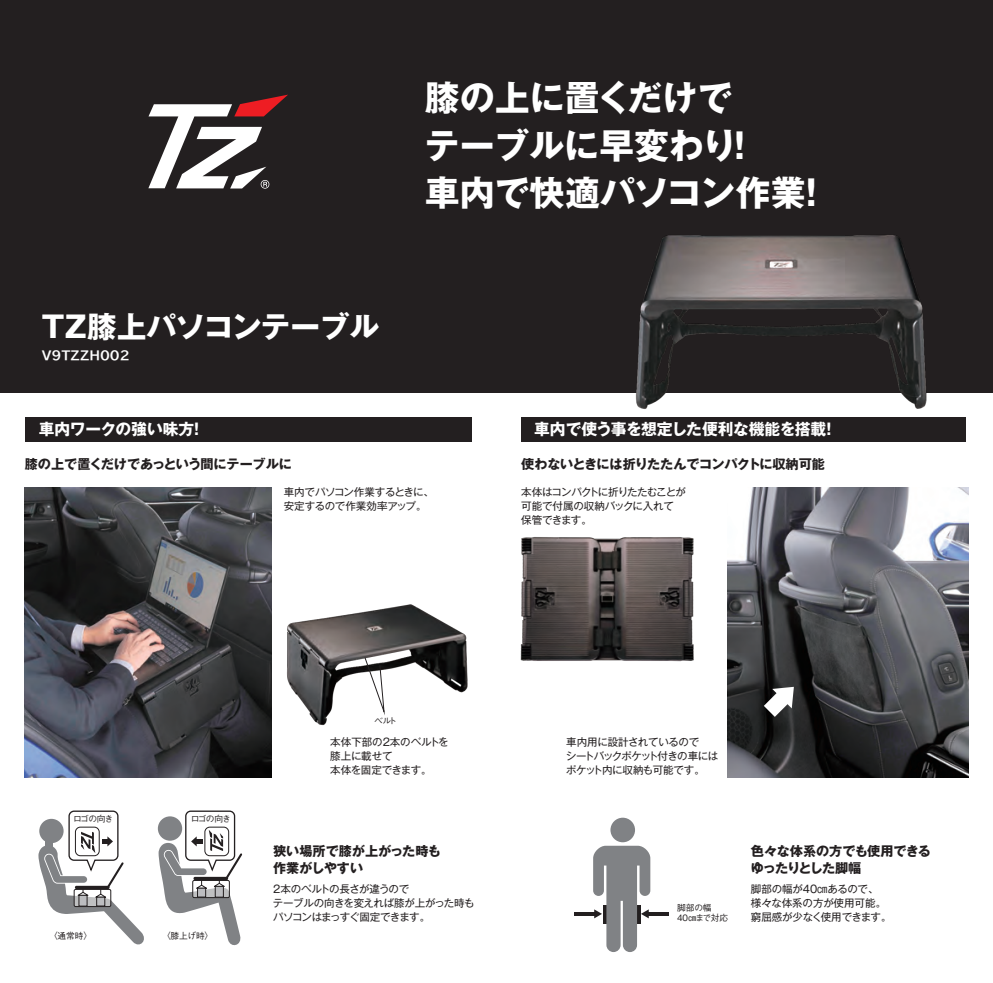
<style>
.page{position:relative;width:993px;height:983px;background:#fff}
.page>*{position:absolute;margin:0;border:0;box-sizing:border-box;transform-origin:0 0}
.t1{font:700 35px/47.2px "Gothic MB101 Pro";color:#fff}
.t2{font:700 29.75px "Gothic MB101 Pro";color:#fff}
.t3{font:700 15.75px "Gothic MB101 Pro";letter-spacing:-.02em;color:#fff}
.t4{font:700 15.75px "Gothic MB101 Pro";color:#fff}
.t5{font:700 13.12px/17.5px "Gothic MB101 Pro";letter-spacing:-.005em;color:#231f20}
.t6{font:12.25px "TB Go Std B C8";color:#fff}
.t7{font:10.5px/14px "Gothic MB101 Pro";letter-spacing:-.025em;color:#231f20}
.t8{font:10.5px/14px "Gothic MB101 Pro";letter-spacing:-.055em;color:#231f20}
.t9{font:500 8.75px/10.5px "Gothic BBB Pro";letter-spacing:-.045em;color:#231f20}
</style>
<div class="page">
<div style="left:0;top:0;width:992px;height:392px;background:#231f20"></div>
<div style="left:25px;top:417px;width:446px;height:24px;background:#231f20"></div>
<div style="left:521px;top:417px;width:444px;height:24px;background:#231f20"></div>
<img style="left:25px;top:487px;width:246px;height:290px">
<img style="left:727px;top:487px;width:240px;height:290px">
<img style="left:520px;top:537px;width:174px;height:125px">
<svg style="left:148px;top:95px;width:140px;height:94px"></svg>
<svg style="left:38px;top:810px;width:106px;height:135px"></svg>
<div style="left:96px;top:896px;width:9px;height:10px;background:#bcbdc0;border:1px solid #231f20"></div>
<svg style="left:158px;top:810px;width:84px;height:136px"></svg>
<div style="left:197px;top:887px;width:9px;height:10px;background:#bcbdc0;border:1px solid #231f20"></div>
<div style="left:610px;top:817px;width:25px;height:25px;background:#808285;border-radius:50%"></div>
<hr style="left:573px;top:912px;width:22px;height:3px;background:#231f20">
<hr style="left:647px;top:912px;width:21px;height:3px;background:#231f20">
<svg style="left:593px;top:845px;width:57px;height:106px"></svg>
<img style="left:287px;top:604px;width:181px;height:122px">
<svg style="left:364px;top:657px;width:21px;height:58px"></svg>
<img style="left:629px;top:235px;width:307px;height:174px">
<svg style="left:763px;top:686px;width:30px;height:30px"></svg>
<h2 class="t2" style="left:42px;top:301px;width:339px">TZ膝上パソコンテーブル</h2>
<p class="t6" style="left:42px;top:348px;width:89px">V9TZZH002</p>
<h1 class="t1" style="left:424px;top:70px;width:405px">膝の上に置くだけで<br>テーブルに早変わり！<br>車内で快適パソコン作業！</h1>
<h3 class="t4" style="left:39px;top:416px;width:162px">車内ワークの強い味方!</h3>
<h3 class="t3" style="left:534px;top:416px;width:298px">車内で使う事を想定した便利な機能を搭載!</h3>
<p class="t5" style="left:25px;top:454px;width:269px">膝の上で置くだけであっという間にテーブルに</p>
<p class="t7" style="left:283px;top:483px;width:152px">車内でパソコン作業するときに、安定するので作業効率アップ。</p>
<p class="t5" style="left:521px;top:454px;width:305px">使わないときには折りたたんでコンパクトに収納可能</p>
<p class="t7" style="left:521px;top:483px;width:166px">本体はコンパクトに折りたたむことが可能で付属の収納バックに入れて保管できます。</p>
<p class="t9" style="left:73px;top:812px;width:42px">ロゴの向き</p>
<p class="t9" style="left:191px;top:812px;width:42px">ロゴの向き</p>
<p class="t9" style="left:49px;top:929px;width:45px">〈通常時〉</p>
<p class="t9" style="left:162px;top:929px;width:53px">〈膝上げ時〉</p>
<p class="t9" style="left:374px;top:714px;width:24px">ベルト</p>
<p class="t7" style="left:330px;top:733px;width:120px">本体下部の2本のベルトを膝上に載せて<br>本体を固定できます。</p>
<p class="t5" style="left:273px;top:840px;width:169px">狭い場所で膝が上がった時も作業がしやすい</p>
<p class="t8" style="left:273px;top:880px;width:203px">2本のベルトの長さが違うので<br>テーブルの向きを変えれば膝が上がった時もパソコンはまっすぐ固定できます。</p>
<p class="t7" style="left:565px;top:733px;width:154px">車内用に設計されているので<br>シートバックポケット付きの車にはポケット内に収納も可能です。</p>
<p class="t9" style="left:677px;top:901px;width:53px">脚部の幅<br>40㎝まで対応</p>
<p class="t5" style="left:750px;top:840px;width:181px">色々な体系の方でも使用できるゆったりとした脚幅</p>
<p class="t7" style="left:750px;top:880px;width:142px">脚部の幅が40㎝あるので、様々な体系の方が使用可能。窮屈感が少なく使用できます。</p>
</div>
